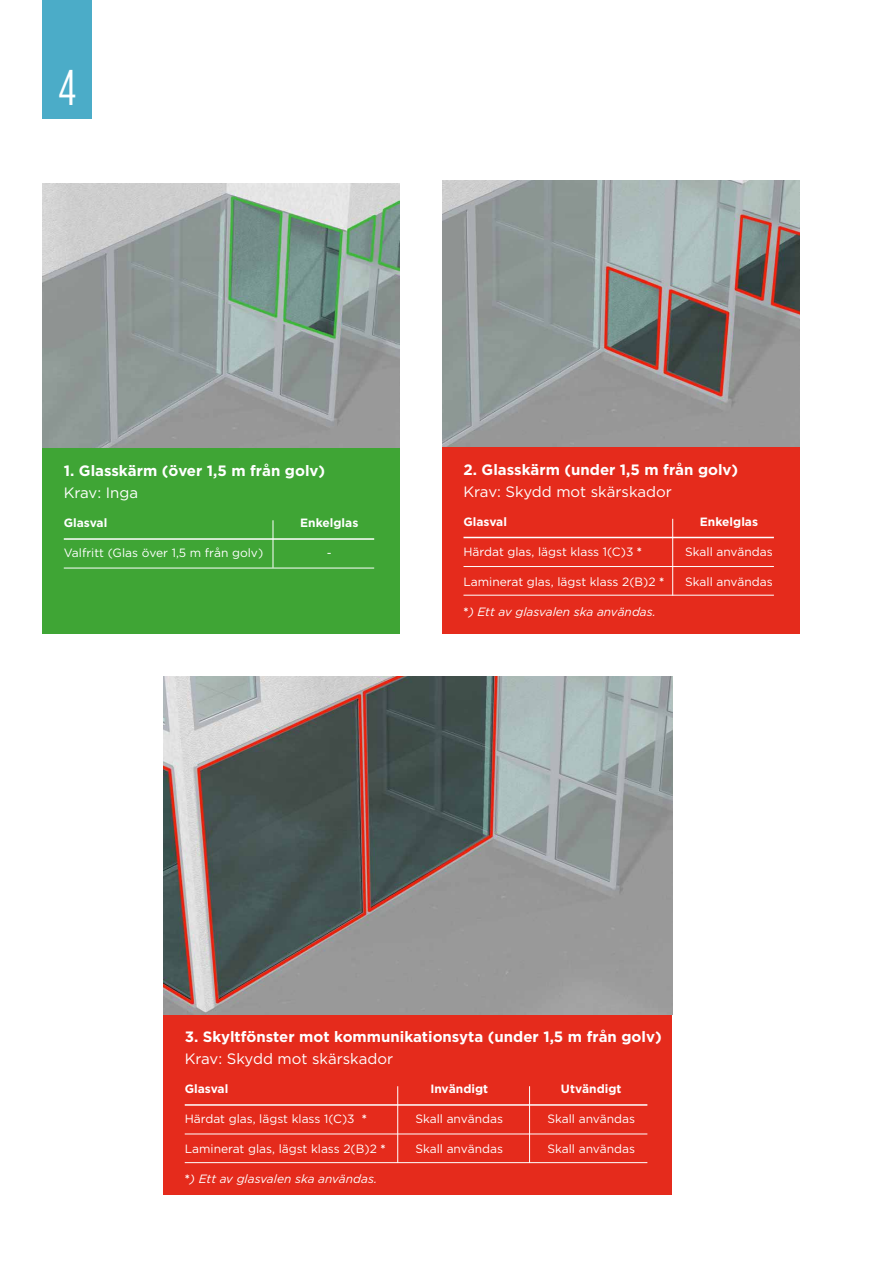
<style>
.page{position:relative;width:893px;height:1263px;background:#fff}
.page>*{position:absolute;margin:0;border:0;box-sizing:border-box;transform-origin:0 0}
.t1{font:49.95px "Gotham Cond";color:#fff}
.t2{font:700 15px "Gotham";color:#fff}
.t3{font:15px "Gotham";color:#fff}
.t4{font:12px "Gotham";color:#fff}
.t5{font:700 12px "Gotham";color:#fff}
.t6{font:italic 12px "Gotham";color:#fff}
.s1{font-weight:700}
.s2{font-weight:700;font-style:normal}
</style>
<div class="page">
<div style="left:163px;top:1014px;width:509px;height:181px;background:#e52b1c"></div>
<div style="left:43px;top:0;width:49px;height:119px;background:#4bacc8"></div>
<img style="left:43px;top:184px;width:357px;height:265px">
<img style="left:163px;top:677px;width:509px;height:338px">
<img style="left:442px;top:181px;width:357px;height:266px">
<hr style="left:185px;top:1104px;width:462px;height:2px;background:#fff">
<hr style="left:185px;top:1133px;width:462px;height:1px;background:#fff">
<hr style="left:185px;top:1162px;width:462px;height:1px;background:#fff">
<hr style="left:397px;top:1086px;width:1px;height:77px;background:#fff">
<hr style="left:529px;top:1086px;width:1px;height:77px;background:#fff">
<div style="left:43px;top:449px;width:357px;height:185px;background:#3fa535"></div>
<hr style="left:64px;top:538px;width:310px;height:2px;background:#fff">
<hr style="left:64px;top:568px;width:310px;height:1px;background:#fff">
<hr style="left:273px;top:520px;width:1px;height:48px;background:#fff">
<div style="left:442px;top:447px;width:357px;height:187px;background:#e52b1c"></div>
<hr style="left:463px;top:537px;width:311px;height:1px;background:#fff">
<hr style="left:463px;top:566px;width:311px;height:1px;background:#fff">
<hr style="left:463px;top:595px;width:311px;height:1px;background:#fff">
<hr style="left:672px;top:519px;width:1px;height:76px;background:#fff">
<h1 class="t1" style="left:58px;top:61px;width:19px">4</h1>
<p class="t2" style="left:64px;top:462px;width:263px">1. Glasskärm (över 1,5 m från golv)</p>
<p class="t3" style="left:64px;top:485px;width:76px">Krav: Inga</p>
<p class="t5" style="left:64px;top:516px;width:45px">Glasval</p>
<p class="t5" style="left:300px;top:516px;width:60px">Enkelglas</p>
<p class="t4" style="left:64px;top:546px;width:201px">Valfritt (Glas över 1,5 m från golv)</p>
<p class="t4" style="left:327px;top:546px;width:6px">-</p>
<p class="t2" style="left:463px;top:461px;width:276px">2. Glasskärm (under 1,5 m från golv)</p>
<p class="t3" style="left:463px;top:483px;width:210px">Krav: Skydd mot skärskador</p>
<p class="t5" style="left:463px;top:514px;width:45px">Glasval</p>
<p class="t5" style="left:700px;top:514px;width:60px">Enkelglas</p>
<p class="t4" style="left:463px;top:545px;width:180px">Härdat glas, lägst klass 1(C)3 <span class="s1">*</span></p>
<p class="t4" style="left:685px;top:545px;width:89px">Skall användas</p>
<p class="t4" style="left:463px;top:575px;width:202px">Laminerat glas, lägst klass 2(B)2 <span class="s1">*</span></p>
<p class="t4" style="left:685px;top:575px;width:89px">Skall användas</p>
<p class="t6" style="left:463px;top:605px;width:194px"><span class="s2">*</span>) Ett av glasvalen ska användas.</p>
<p class="t2" style="left:185px;top:1028px;width:478px">3. Skyltfönster mot kommunikationsyta (under 1,5 m från golv)</p>
<p class="t3" style="left:185px;top:1050px;width:210px">Krav: Skydd mot skärskador</p>
<p class="t5" style="left:185px;top:1082px;width:45px">Glasval</p>
<p class="t5" style="left:430px;top:1082px;width:59px">Invändigt</p>
<p class="t5" style="left:561px;top:1082px;width:62px">Utvändigt</p>
<p class="t4" style="left:185px;top:1112px;width:184px">Härdat glas, lägst klass 1(C)3 <span class="s1">*</span></p>
<p class="t4" style="left:415px;top:1112px;width:89px">Skall användas</p>
<p class="t4" style="left:547px;top:1112px;width:89px">Skall användas</p>
<p class="t4" style="left:185px;top:1142px;width:202px">Laminerat glas, lägst klass 2(B)2 <span class="s1">*</span></p>
<p class="t4" style="left:415px;top:1142px;width:89px">Skall användas</p>
<p class="t4" style="left:547px;top:1142px;width:89px">Skall användas</p>
<p class="t6" style="left:185px;top:1172px;width:194px"><span class="s2">*</span>) Ett av glasvalen ska användas.</p>
</div>
